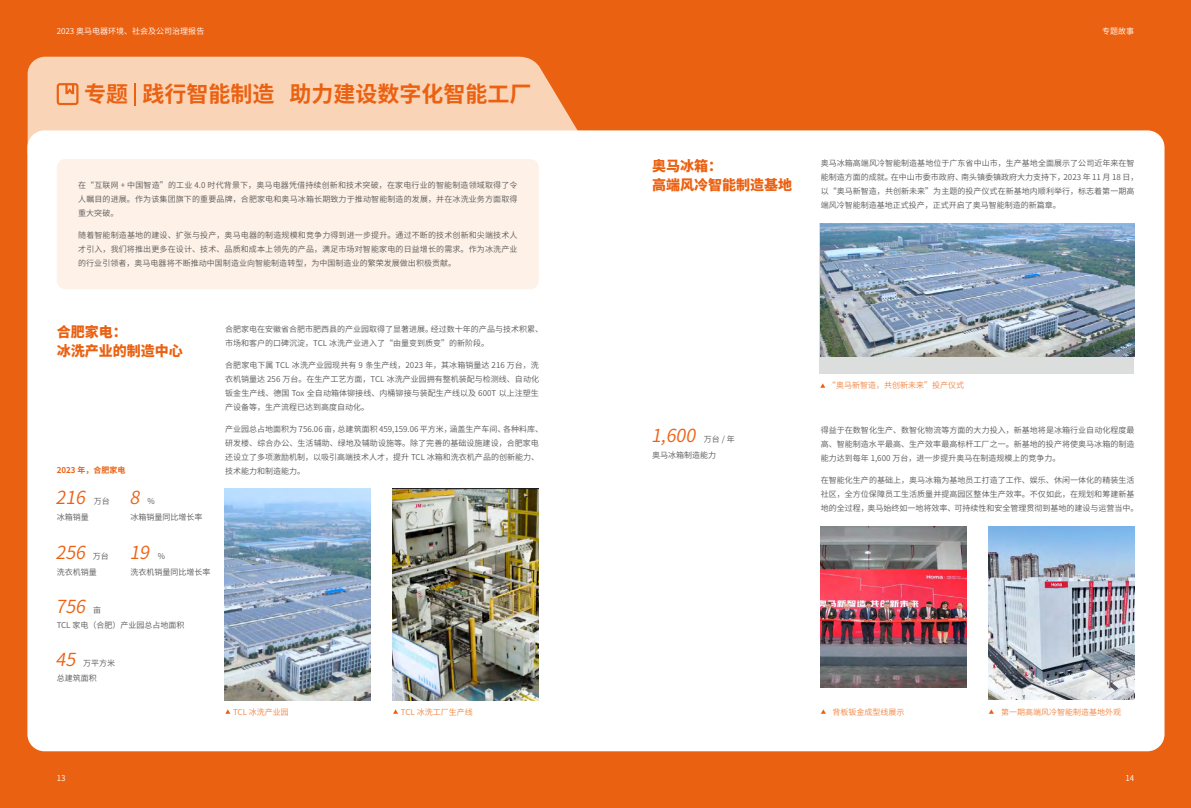
<style>
.page{position:relative;width:1191px;height:808px;background:#eb6112}
.page>*{position:absolute;margin:0;border:0;box-sizing:border-box;transform-origin:0 0}
.t1{font:700 22px "Source Han Sans CN";color:#eb6112}
.t2{font:italic 18px "Source Han Sans CN";color:#eb6112}
.t3{font:800 14px/19px "Source Han Sans CN";color:#eb6112}
.t4{font:8px/14px "Source Han Sans CN";color:#595757}
.t5{font:8px "Source Han Sans CN";color:#f0843f}
.t6{font:8px "Source Han Sans CN";color:#fff}
.t7{font:700 8px "Source Han Sans CN";color:#eb6112}
</style>
<div class="page">
<div style="left:28px;top:56px;width:550px;height:84px;background:#fad4b6"></div>
<div style="left:27px;top:130px;width:1137px;height:621px;background:#fff;border-radius:17px"></div>
<div style="left:57px;top:159px;width:482px;height:130px;background:#fef2e8;border-radius:9px"></div>
<img style="left:393px;top:489px;width:145px;height:211px">
<img style="left:225px;top:489px;width:145px;height:211px">
<svg style="left:135px;top:83px;width:1px;height:23px"></svg>
<svg style="left:57px;top:83px;width:21px;height:22px"></svg>
<div style="left:819px;top:223px;width:315px;height:150px;background:#dcdddd"></div>
<img style="left:820px;top:223px;width:314px;height:134px">
<svg style="left:225px;top:709px;width:5px;height:5px"></svg>
<svg style="left:393px;top:709px;width:5px;height:5px"></svg>
<svg style="left:820px;top:383px;width:5px;height:5px"></svg>
<img style="left:988px;top:527px;width:146px;height:173px">
<img style="left:820px;top:527px;width:146px;height:160px">
<svg style="left:821px;top:709px;width:5px;height:5px"></svg>
<svg style="left:989px;top:709px;width:5px;height:5px"></svg>
<p class="t6" style="left:57px;top:27px;width:149px">2023 奥马电器环境、社会及公司治理报告</p>
<p class="t6" style="left:1102px;top:27px;width:33px">专题故事</p>
<h1 class="t1" style="left:84px;top:83px;width:449px">专题 践行智能制造 助力建设数字化智能工厂</h1>
<p class="t4" style="left:78px;top:178px;width:441px;text-align:justify">在“互联网 + 中国智造”的工业 4.0 时代背景下，奥马电器凭借持续创新和技术突破，在家电行业的智能制造领域取得了令人瞩目的进展。作为该集团旗下的重要品牌，合肥家电和奥马冰箱长期致力于推动智能制造的发展，并在冰洗业务方面取得重大突破。</p>
<p class="t4" style="left:78px;top:228px;width:441px;text-align:justify">随着智能制造基地的建设、扩张与投产，奥马电器的制造规模和竞争力得到进一步提升。通过不断的技术创新和尖端技术人才引入，我们将推出更多在设计、技术、品质和成本上领先的产品，满足市场对智能家电的日益增长的需求。作为冰洗产业的行业引领者，奥马电器将不断推动中国制造业向智能制造转型，为中国制造业的繁荣发展做出积极贡献。</p>
<h3 class="t3" style="left:57px;top:323px;width:127px">合肥家电：<br>冰洗产业的制造中心</h3>
<p class="t4" style="left:225px;top:322px;width:319px">合肥家电在安徽省合肥市肥西县的产业园取得了显著进展。经过数十年的产品与技术积累、市场和客户的口碑沉淀，TCL 冰洗产业进入了“由量变到质变”的新阶段。</p>
<p class="t4" style="left:225px;top:358px;width:315px;text-align:justify">合肥家电下属 TCL 冰洗产业园现共有 9 条生产线，2023 年，其冰箱销量达 216 万台，洗衣机销量达 256 万台。在生产工艺方面，TCL 冰洗产业园拥有整机装配与检测线、自动化钣金生产线、德国 Tox 全自动箱体铆接线、内桶铆接与装配生产线以及 600T 以上注塑生产设备等，生产流程已达到高度自动化。</p>
<p class="t4" style="left:225px;top:422px;width:319px">产业园总占地面积为 756.06 亩，总建筑面积 459,159.06 平方米，涵盖生产车间、各种料库、研发楼、综合办公、生活辅助、绿地及辅助设施等。除了完善的基础设施建设，合肥家电还设立了多项激励机制，以吸引高端技术人才，提升 TCL 冰箱和洗衣机产品的创新能力、技术能力和制造能力。</p>
<p class="t7" style="left:57px;top:466px;width:70px">2023 年，合肥家电</p>
<h2 class="t2" style="left:55px;top:487px;width:40px">216</h2>
<p class="t4" style="left:94px;top:495px;width:17px">万台</p>
<p class="t4" style="left:57px;top:510px;width:33px">冰箱销量</p>
<h2 class="t2" style="left:129px;top:487px;width:20px">8</h2>
<p class="t4" style="left:131px;top:494px;width:73px;line-height:15.8px;text-indent:17px">%<br>冰箱销量同比增长率</p>
<h2 class="t2" style="left:55px;top:542px;width:40px">256</h2>
<p class="t4" style="left:57px;top:548px;width:53px;line-height:15.8px;text-indent:36px">万台洗衣机销量</p>
<h2 class="t2" style="left:129px;top:542px;width:30px">19</h2>
<p class="t4" style="left:131px;top:548px;width:81px;line-height:15.8px;text-indent:27px">%<br>洗衣机销量同比增长率</p>
<h2 class="t2" style="left:55px;top:596px;width:40px">756</h2>
<p class="t4" style="left:57px;top:602px;width:129px;line-height:15px;text-indent:37px">亩<br>TCL 家电（合肥）产业园总占地面积</p>
<h2 class="t2" style="left:55px;top:649px;width:30px">45</h2>
<p class="t4" style="left:57px;top:656px;width:60px;line-height:14.7px;text-indent:27px">万平方米总建筑面积</p>
<p class="t5" style="left:233px;top:707px;width:57px">TCL 冰洗产业园</p>
<p class="t5" style="left:401px;top:707px;width:73px">TCL 冰洗工厂生产线</p>
<h3 class="t3" style="left:652px;top:157px;width:141px">奥马冰箱：<br>高端风冷智能制造基地</h3>
<p class="t4" style="left:820px;top:156px;width:319px">奥马冰箱高端风冷智能制造基地位于广东省中山市，生产基地全面展示了公司近年来在智能制造方面的成就。在中山市委市政府、南头镇委镇政府大力支持下，2023 年 11 月 18 日，以“奥马新智造，共创新未来”为主题的投产仪式在新基地内顺利举行，标志着第一期高端风冷智能制造基地正式投产，正式开启了奥马智能制造的新篇章。</p>
<h2 class="t2" style="left:651px;top:425px;width:55px">1,600</h2>
<p class="t4" style="left:652px;top:432px;width:84px;line-height:15.6px;text-indent:52px">万台/年奥马冰箱制造能力</p>
<p class="t5" style="left:828px;top:381px;width:137px">“奥马新智造，共创新未来”投产仪式</p>
<p class="t4" style="left:820px;top:423px;width:315px;text-align:justify">得益于在数智化生产、数智化物流等方面的大力投入，新基地将是冰箱行业自动化程度最高、智能制造水平最高、生产效率最高标杆工厂之一。新基地的投产将使奥马冰箱的制造能力达到每年 1,600 万台，进一步提升奥马在制造规模上的竞争力。</p>
<p class="t4" style="left:820px;top:473px;width:319px">在智能化生产的基础上，奥马冰箱为基地员工打造了工作、娱乐、休闲一体化的精装生活社区，全方位保障员工生活质量并提高园区整体生产效率。不仅如此，在规划和筹建新基地的全过程，奥马始终如一地将效率、可持续性和安全管理贯彻到基地的建设与运营当中。</p>
<p class="t5" style="left:832px;top:707px;width:73px">背板钣金成型线展示</p>
<p class="t5" style="left:1001px;top:707px;width:122px">第一期高端风冷智能制造基地外观</p>
<p class="t6" style="left:57px;top:774px;width:10px">13</p>
<p class="t6" style="left:1125px;top:774px;width:10px">14</p>
</div>
